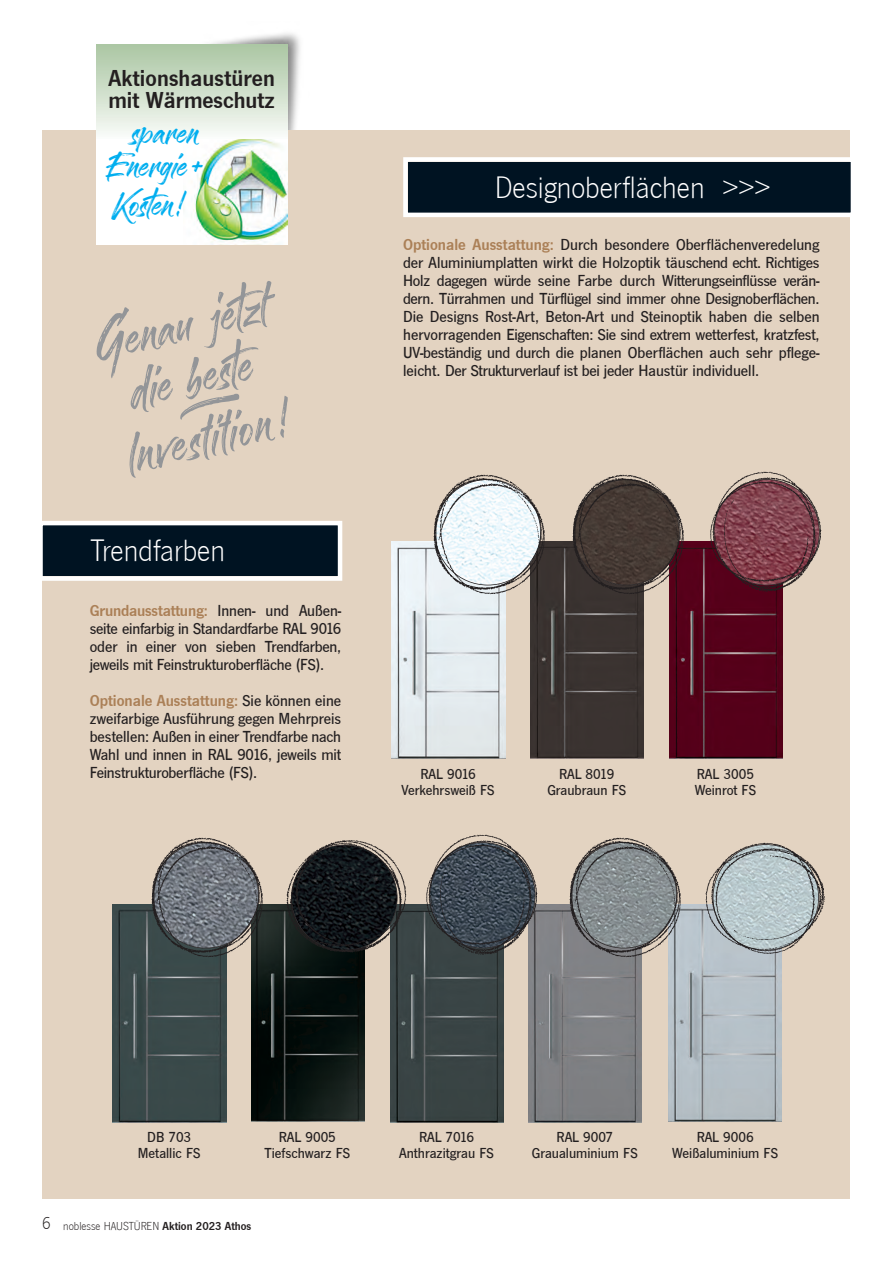
<style>
.page{position:relative;width:893px;height:1263px;background:#fff}
.page>*{position:absolute;margin:0;border:0;box-sizing:border-box;transform-origin:0 0}
.t1{font:72px/53.8px "Sandbrush";color:#939598;text-align:center}
.t2{font:46.5px/33px "Sandbrush";color:#00aeef;text-align:center}
.t3{font:300 32.1px "News Got T";color:#fff}
.t4{font:23.85px/22px "News Got T Dem";letter-spacing:.005em;color:#231f20}
.t5{font:500 16.5px/18px "News Got T";letter-spacing:-.015em;color:#231f20;text-align:justify}
.t6{font:16.5px "News Got T Dem";color:#ab8057}
.t7{font:500 15px/16px "News Got T";color:#231f20;text-align:center}
.t8{font:300 12px "News Got T";color:#231f20}
.s1{font-size:40.5px}
.s2{font-size:45px}
.s3{font-size:37.5px}
.s4{font-family:"News Got T";font-weight:500;color:#231f20}
.s5{font-family:"News Got T Dem";font-weight:400;color:#ab8057}
.s6{font-size:18px}
.s7{font-family:"News Got T Dem";font-weight:400}
</style>
<div class="page">
<img style="left:211px;top:33px;width:89px;height:97px">
<div style="left:43px;top:130px;width:807px;height:1068px;background:#e3d3c1"></div>
<div style="left:96px;top:135px;width:191px;height:110px;background:#fff"></div>
<img style="left:193px;top:139px;width:94px;height:106px">
<div style="left:96px;top:44px;width:191px;height:95px;background:linear-gradient(to bottom,#a9c5a1,#f9fbf8)"></div>
<img style="left:669px;top:542px;width:113px;height:217px">
<img style="left:530px;top:541px;width:114px;height:218px">
<img style="left:704px;top:471px;width:118px;height:122px">
<img style="left:570px;top:474px;width:118px;height:122px">
<img style="left:392px;top:541px;width:113px;height:218px">
<img style="left:431px;top:474px;width:119px;height:122px">
<img style="left:113px;top:904px;width:113px;height:218px">
<img style="left:251px;top:904px;width:113px;height:218px">
<img style="left:668px;top:904px;width:113px;height:217px">
<img style="left:390px;top:905px;width:113px;height:217px">
<img style="left:528px;top:904px;width:113px;height:218px">
<img style="left:420px;top:834px;width:122px;height:122px">
<img style="left:700px;top:842px;width:125px;height:118px">
<img style="left:150px;top:837px;width:118px;height:122px">
<img style="left:568px;top:837px;width:118px;height:122px">
<img style="left:283px;top:840px;width:126px;height:114px">
<div style="left:43px;top:525px;width:295px;height:51px;background:#001322"></div>
<div style="left:38px;top:521px;width:304px;height:60px;border:4px solid #fff"></div>
<div style="left:408px;top:162px;width:443px;height:51px;background:#001322"></div>
<div style="left:403px;top:157px;width:452px;height:60px;border:4px solid #fff"></div>
<h3 class="t4" style="left:108px;top:65px;width:168px">Aktionshaustüren mit Wärmeschutz</h3>
<h2 class="t2" style="left:106px;top:116px;width:98px">sparen<br><span class="s1">E</span>nergie<span class="s2">+</span></h2>
<h2 class="t2" style="left:111px;top:188px;width:74px"><span class="s3">K</span>osten!</h2>
<h1 class="t1" style="left:87px;top:320px;width:178px;rotate:-14deg">Genau jetzl die beste</h1>
<h1 class="t1" style="left:120px;top:431px;width:167px;rotate:-14deg">lnveslilion!</h1>
<h3 class="t3" style="left:91px;top:529px;width:136px">Trendfarben</h3>
<p class="t6" style="left:90px;top:599px;width:253px">Grundausstattung: <span class="s4">Innen- und Außen-</span></p>
<p class="t5" style="left:90px;top:618px;width:253px">seite einfarbig in Standardfarbe RAL 9016 oder in einer von sieben Trendfarben, jeweils mit Feinstrukturoberfläche (FS).</p>
<p class="t6" style="left:90px;top:689px;width:253px">Optionale Ausstattung: <span class="s4">Sie können eine</span></p>
<p class="t5" style="left:90px;top:708px;width:253px">zweifarbige Ausführung gegen Mehrpreis bestellen: Außen in einer Trendfarbe nach Wahl und innen in RAL 9016, jeweils mit Feinstrukturoberfläche (FS).</p>
<h3 class="t3" style="left:495px;top:165px;width:277px">Designoberflächen &gt;&gt;&gt;</h3>
<p class="t5" style="left:403px;top:234px;width:418px"><span class="s5">Optionale Ausstattung:</span> Durch besondere Oberflächenveredelung der Aluminiumplatten wirkt die Holzoptik täuschend echt. Richtiges Holz dagegen würde seine Farbe durch Witterungseinflüsse verän&shy;dern. Türrahmen und Türflügel sind immer ohne Designoberflächen.<br>Die Designs Rost-Art, Beton-Art und Steinoptik haben die selben hervorragenden Eigenschaften: Sie sind extrem wetterfest, kratzfest, UV-beständig und durch die planen Oberflächen auch sehr pflege&shy;leicht. Der Strukturverlauf ist bei jeder Haustür individuell.</p>
<p class="t7" style="left:401px;top:765px;width:95px">RAL 9016<br>Verkehrsweiß FS</p>
<p class="t7" style="left:547px;top:765px;width:80px">RAL 8019<br>Graubraun FS</p>
<p class="t7" style="left:695px;top:765px;width:63px;text-align:left">RAL 3005<br>Weinrot FS</p>
<p class="t7" style="left:138px;top:1128px;width:64px">DB 703<br>Metallic FS</p>
<p class="t7" style="left:265px;top:1128px;width:87px">RAL 9005<br>Tiefschwarz FS</p>
<p class="t7" style="left:672px;top:1127px;width:107px">RAL 9006<br>Weißaluminium FS</p>
<p class="t7" style="left:399px;top:1128px;width:96px">RAL 7016<br>Anthrazitgrau FS</p>
<p class="t7" style="left:532px;top:1128px;width:107px">RAL 9007<br>Graualuminium FS</p>
<p class="t8" style="left:42px;top:1217px;width:211px"><span class="s6">6</span> noblesse HAUSTÜREN <span class="s7">Aktion 2023 Athos</span></p>
</div>
